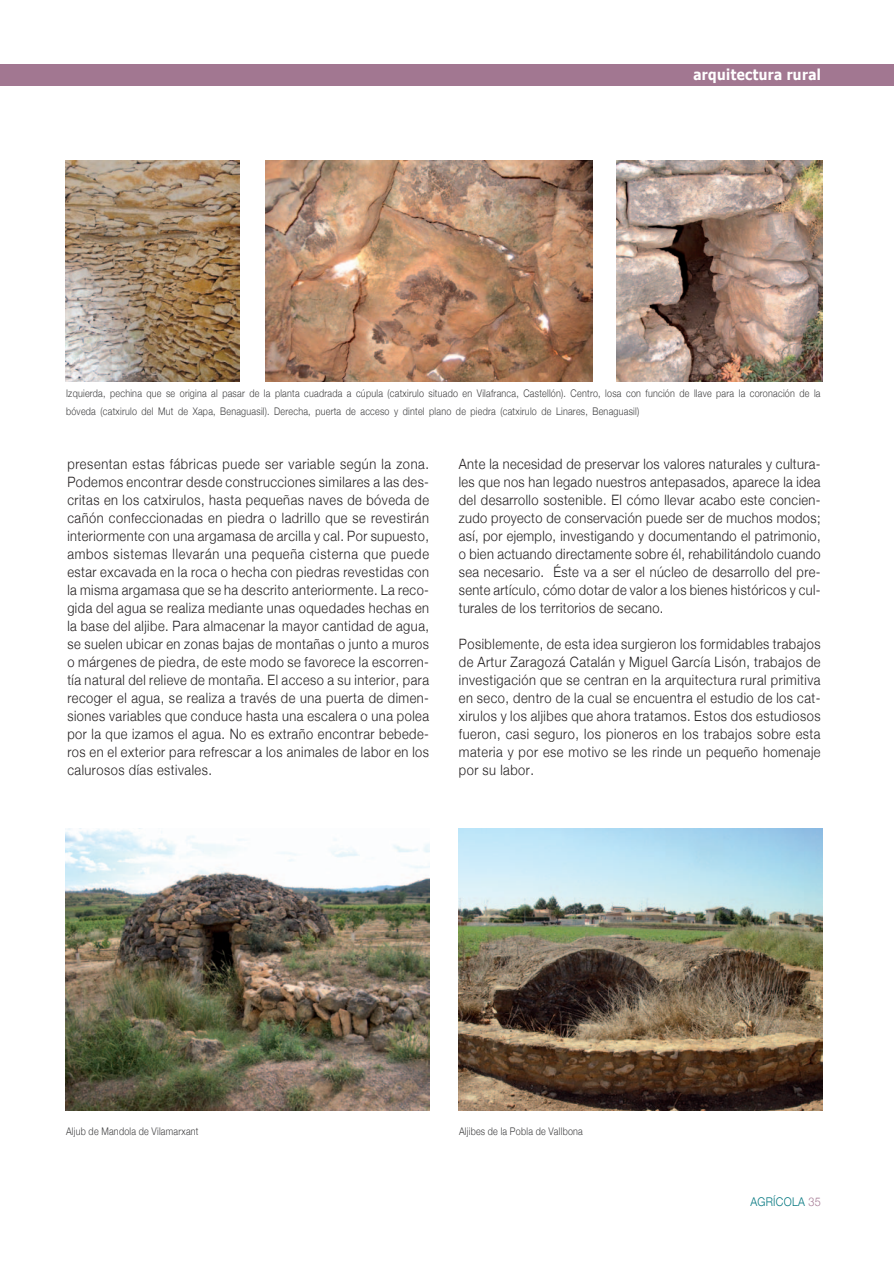
<style>
.page{position:relative;width:894px;height:1263px;background:#fff}
.page>*{position:absolute;margin:0;border:0;box-sizing:border-box;transform-origin:0 0}
.t1{font:700 15px "Tahoma";letter-spacing:.03em;color:#fff;scale:.9 1}
.t2{font:300 14.25px/18px "Helvetica Neue";letter-spacing:.04em;color:#231f20;text-align:justify;scale:.9 1}
.t3{font:300 12px "Helvetica Neue";letter-spacing:.03em;color:#047780;scale:.9 1}
.t4{font:300 10.5px/18px "Helvetica Neue";letter-spacing:.03em;color:#3e3e3f;scale:.85 1}
.s1{color:#a27791}
</style>
<div class="page">
<div style="left:1px;top:65px;width:892px;height:21px;background:#a27791"></div>
<hr style="left:0;top:65px;width:2px;height:21px;background:#a27791">
<img style="left:65px;top:160px;width:174px;height:221px">
<img style="left:265px;top:160px;width:327px;height:221px">
<img style="left:616px;top:160px;width:205px;height:221px">
<img style="left:66px;top:828px;width:363px;height:282px">
<img style="left:458px;top:828px;width:363px;height:282px">
<p class="t1" style="left:693px;top:65px;width:143px">arquitectura rural</p>
<p class="t4" style="left:66px;top:384px;width:888px">Izquierda, pechina que se origina al pasar de la planta cuadrada a cúpula (catxirulo situado en Vilafranca, Castellón). Centro, losa con función de llave para la coronación de la bóveda (catxirulo del Mut de Xapa, Benaguasil). Derecha, puerta de acceso y dintel plano de piedra (catxirulo de Linares, Benaguasil)</p>
<p class="t2" style="left:67px;top:454px;width:403px">presentan estas fábricas puede ser variable según la zona.<br>Podemos encontrar desde construcciones similares a las des&shy;critas en los catxirulos, hasta pequeñas naves de bóveda de cañón confeccionadas en piedra o ladrillo que se revestirán interiormente con una argamasa de arcilla y cal. Por supuesto, ambos sistemas llevarán una pequeña cisterna que puede estar excavada en la roca o hecha con piedras revestidas con la misma argamasa que se ha descrito anteriormente. La reco&shy;gida del agua se realiza mediante unas oquedades hechas en la base del aljibe. Para almacenar la mayor cantidad de agua, se suelen ubicar en zonas bajas de montañas o junto a muros o márgenes de piedra, de este modo se favorece la escorren&shy;tía natural del relieve de montaña. El acceso a su interior, para recoger el agua, se realiza a través de una puerta de dimen&shy;siones variables que conduce hasta una escalera o una polea por la que izamos el agua. No es extraño encontrar bebede&shy;ros en el exterior para refrescar a los animales de labor en los calurosos días estivales.</p>
<p class="t2" style="left:458px;top:454px;width:403px">Ante la necesidad de preservar los valores naturales y cultura&shy;les que nos han legado nuestros antepasados, aparece la idea del desarrollo sostenible. El cómo llevar acabo este concien&shy;zudo proyecto de conservación puede ser de muchos modos; así, por ejemplo, investigando y documentando el patrimonio, o bien actuando directamente sobre él, rehabilitándolo cuando sea necesario. Éste va a ser el núcleo de desarrollo del pre&shy;sente artículo, cómo dotar de valor a los bienes históricos y cul&shy;turales de los territorios de secano.</p>
<p class="t2" style="left:458px;top:634px;width:403px">Posiblemente, de esta idea surgieron los formidables trabajos de Artur Zaragozá Catalán y Miguel García Lisón, trabajos de investigación que se centran en la arquitectura rural primitiva en seco, dentro de la cual se encuentra el estudio de los cat&shy;xirulos y los aljibes que ahora tratamos. Estos dos estudiosos fueron, casi seguro, los pioneros en los trabajos sobre esta materia y por ese motivo se les rinde un pequeño homenaje por su labor.</p>
<p class="t4" style="left:66px;top:1122px;width:157px">Aljub de Mandola de Vilamarxant</p>
<p class="t4" style="left:459px;top:1122px;width:147px">Aljibes de la Pobla de Vallbona</p>
<p class="t3" style="left:750px;top:1194px;width:80px">AGRÍCOLA <span class="s1">35</span></p>
</div>
